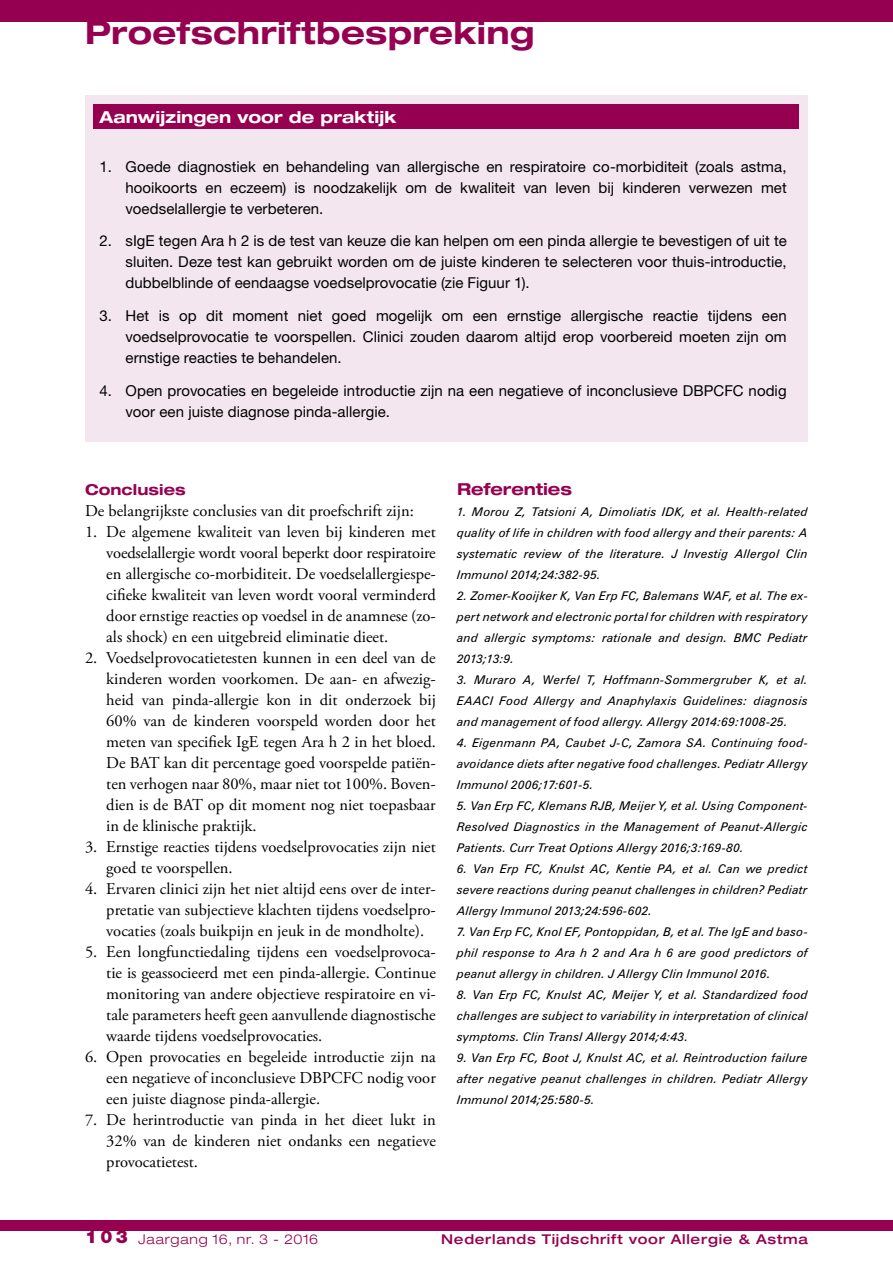
<style>
.page{position:relative;width:893px;height:1263px;background:#fff}
.page>*{position:absolute;margin:0;border:0;box-sizing:border-box;transform-origin:0 0}
.t1{font:700 expanded 31.5px "Helvetica Neue";letter-spacing:.01em;color:#960050}
.t2{font:16.5px/21px "Adobe Garamond Pro";color:#000;text-align:justify}
.t3{font:700 expanded 16.5px "Helvetica Neue";letter-spacing:.005em;color:#fff}
.t4{font:700 expanded 16.5px "Helvetica Neue";letter-spacing:-.005em;color:#960050}
.t5{font:15px/21px "Helvetica Neue";letter-spacing:.005em;color:#000;text-align:justify}
.t6{font:700 expanded 15px "Helvetica Neue";letter-spacing:.005em;color:#960050}
.t7{font:500 expanded 13.5px "Helvetica Neue";letter-spacing:.05em;color:#960050}
.t8{font:300 expanded 13.5px "Helvetica Neue";letter-spacing:.06em;color:#960050}
.t9{font:italic 12px/21px "Zurich BT";letter-spacing:.01em;color:#000;text-align:justify}
.s1{font-weight:900;font-stretch:normal;font-size:18px}
</style>
<div class="page">
<div style="left:0;top:1220px;width:893px;height:11px;background:#960050"></div>
<div style="left:0;top:0;width:893px;height:21px;background:#960050"></div>
<div style="left:85px;top:95px;width:723px;height:347px;background:#f4e6ee"></div>
<div style="left:94px;top:104px;width:705px;height:25px;background:#960050"></div>
<h1 class="t1" style="left:85px;top:13px;width:451px">Proefschriftbespreking</h1>
<h2 class="t3" style="left:100px;top:107px;width:298px">Aanwijzingen voor de praktijk</h2>
<p class="t5" style="left:125px;top:155px;width:663px;text-indent:-26px">1. Goede diagnostiek en behandeling van allergische en respiratoire co-morbiditeit (zoals astma, hooikoorts en eczeem) is noodzakelijk om de kwaliteit van leven bij kinderen verwezen met voedselallergie te verbeteren.</p>
<p class="t5" style="left:125px;top:230px;width:663px;text-indent:-26px">2. sIgE tegen Ara h 2 is de test van keuze die kan helpen om een pinda allergie te bevestigen of uit te sluiten. Deze test kan gebruikt worden om de juiste kinderen te selecteren voor thuis-introductie, dubbelblinde of eendaagse voedselprovocatie (zie Figuur 1).</p>
<p class="t5" style="left:125px;top:305px;width:663px;text-indent:-26px">3. Het is op dit moment niet goed mogelijk om een ernstige allergische reactie tijdens een voedselprovocatie te voorspellen. Clinici zouden daarom altijd erop voorbereid moeten zijn om ernstige reacties te behandelen.</p>
<p class="t5" style="left:125px;top:380px;width:663px;text-indent:-26px">4. Open provocaties en begeleide introductie zijn na een negatieve of inconclusieve DBPCFC nodig voor een juiste diagnose pinda-allergie.</p>
<p class="t6" style="left:85px;top:480px;width:102px">Conclusies</p>
<h2 class="t2" style="left:85px;top:501px;width:330px">De belangrijkste conclusies van dit proefschrift zijn:</h2>
<p class="t2" style="left:106px;top:522px;width:331px;text-indent:-21px">1. De algemene kwaliteit van leven bij kinderen met voedselallergie wordt vooral beperkt door respiratoire en allergische co-morbiditeit. De voedselallergiespe&shy;cifieke kwaliteit van leven wordt vooral verminderd door ernstige reacties op voedsel in de anamnese (zo&shy;als shock) en een uitgebreid eliminatie dieet.</p>
<p class="t2" style="left:106px;top:648px;width:331px;text-indent:-21px">2. Voedselprovocatietesten kunnen in een deel van de kinderen worden voorkomen. De aan- en afwezig&shy;heid van pinda-allergie kon in dit onderzoek bij 60% van de kinderen voorspeld worden door het meten van specifiek IgE tegen Ara h 2 in het bloed.<br>De BAT kan dit percentage goed voorspelde patiën&shy;ten verhogen naar 80%, maar niet tot 100%. Boven&shy;dien is de BAT op dit moment nog niet toepasbaar in de klinische praktijk.</p>
<h2 class="t2" style="left:106px;top:837px;width:331px;text-indent:-21px">3. Ernstige reacties tijdens voedselprovocaties zijn niet goed te voorspellen.</h2>
<h2 class="t2" style="left:106px;top:879px;width:331px;text-indent:-21px">4. Ervaren clinici zijn het niet altijd eens over de inter&shy;pretatie van subjectieve klachten tijdens voedselpro&shy;vocaties (zoals buikpijn en jeuk in de mondholte).</h2>
<p class="t2" style="left:106px;top:942px;width:331px;text-indent:-21px">5. Een longfunctiedaling tijdens een voedselprovoca&shy;tie is geassocieerd met een pinda-allergie. Continue monitoring van andere objectieve respiratoire en vi&shy;tale parameters heeft geen aanvullende diagnostische waarde tijdens voedselprovocaties.</p>
<h2 class="t2" style="left:106px;top:1047px;width:331px;text-indent:-21px">6. Open provocaties en begeleide introductie zijn na een negatieve of inconclusieve DBPCFC nodig voor een juiste diagnose pinda-allergie.</h2>
<h2 class="t2" style="left:106px;top:1110px;width:331px;text-indent:-21px">7. De herintroductie van pinda in het dieet lukt in 32% van de kinderen niet ondanks een negatieve provocatietest.</h2>
<h2 class="t4" style="left:457px;top:479px;width:116px">Referenties</h2>
<p class="t9" style="left:457px;top:501px;width:352px">1. Morou Z, Tatsioni A, Dimoliatis IDK, et al. Health-related quality of life in children with food allergy and their parents: A systematic review of the literature. J Investig Allergol Clin Immunol 2014;24:382-95.</p>
<p class="t9" style="left:457px;top:585px;width:352px">2. Zomer-Kooijker K, Van Erp FC, Balemans WAF, et al. The ex&shy;pert network and electronic portal for children with respiratory and allergic symptoms: rationale and design. BMC Pediatr 2013;13:9.</p>
<p class="t9" style="left:457px;top:669px;width:352px">3. Muraro A, Werfel T, Hoffmann-Sommergruber K, et al.<br>EAACI Food Allergy and Anaphylaxis Guidelines: diagnosis and management of food allergy. Allergy 2014:69:1008-25.</p>
<p class="t9" style="left:457px;top:732px;width:352px">4. Eigenmann PA, Caubet J-C, Zamora SA. Continuing food&shy;avoidance diets after negative food challenges. Pediatr Allergy Immunol 2006;17:601-5.</p>
<p class="t9" style="left:457px;top:795px;width:352px">5. Van Erp FC, Klemans RJB, Meijer Y, et al. Using Component-Resolved Diagnostics in the Management of Peanut-Allergic Patients. Curr Treat Options Allergy 2016;3:169-80.</p>
<p class="t9" style="left:457px;top:858px;width:352px">6. Van Erp FC, Knulst AC, Kentie PA, et al. Can we predict severe reactions during peanut challenges in children? Pediatr Allergy Immunol 2013;24:596-602.</p>
<p class="t9" style="left:457px;top:921px;width:352px">7. Van Erp FC, Knol EF, Pontoppidan, B, et al. The IgE and baso&shy;phil response to Ara h 2 and Ara h 6 are good predictors of peanut allergy in children. J Allergy Clin Immunol 2016.</p>
<p class="t9" style="left:457px;top:984px;width:352px">8. Van Erp FC, Knulst AC, Meijer Y, et al. Standardized food challenges are subject to variability in interpretation of clinical symptoms. Clin Transl Allergy 2014;4:43.</p>
<p class="t9" style="left:457px;top:1047px;width:352px">9. Van Erp FC, Boot J, Knulst AC, et al. Reintroduction failure after negative peanut challenges in children. Pediatr Allergy Immunol 2014;25:580-5.</p>
<p class="t8" style="left:85px;top:1231px;width:235px"><span class="s1">103</span> Jaargang 16, nr. 3 - 2016</p>
<p class="t7" style="left:441px;top:1230px;width:368px">Nederlands Tijdschrift voor Allergie &amp; Astma</p>
</div>
